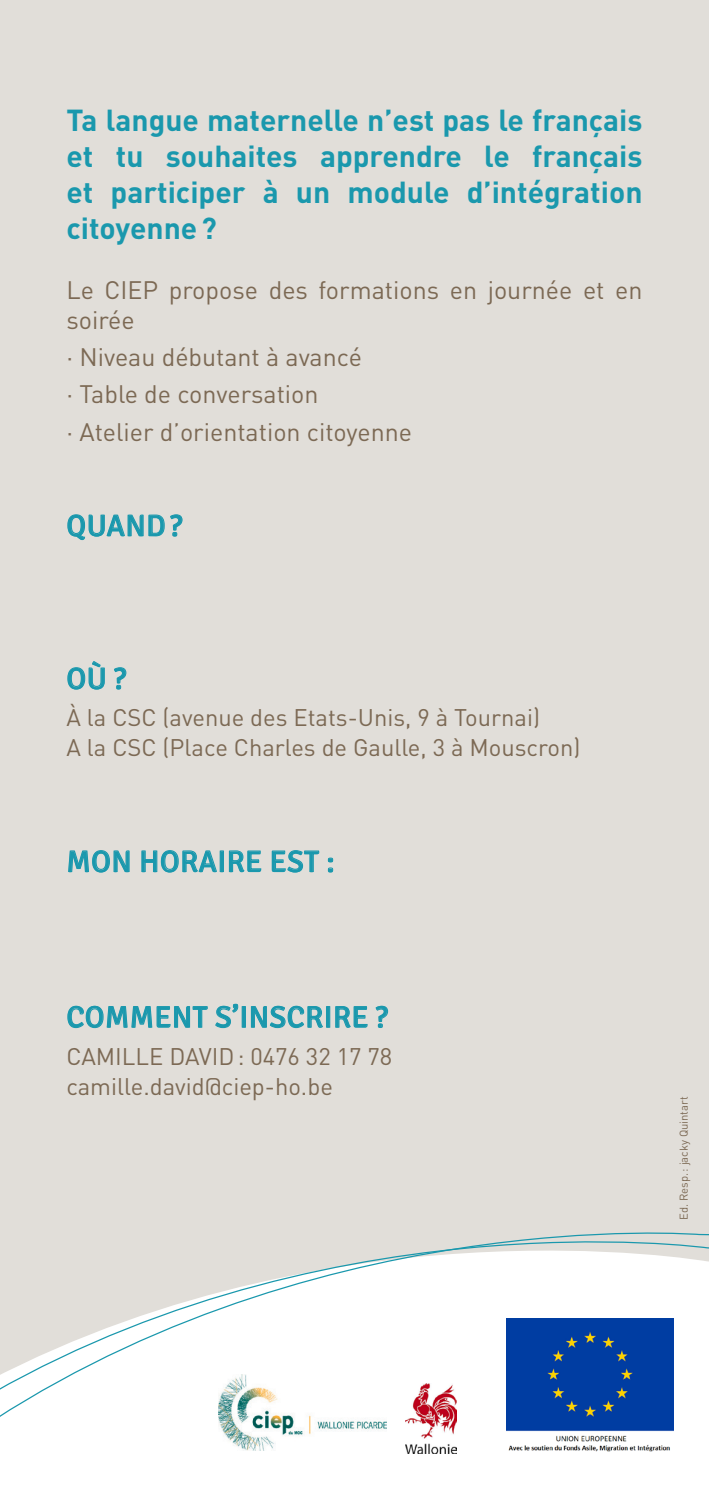
<style>
.page{position:relative;width:709px;height:1489px;background:#fff}
.page>*{position:absolute;margin:0;border:0;box-sizing:border-box;transform-origin:0 0}
.t1{font:700 30px/36px "DIN";color:#1a98ad;text-align:justify}
.t2{font:30px "Signika";letter-spacing:.015em;color:#1a98ad}
.t3{font:25px/30px "DIN";color:#7c6954}
.t4{font:23.75px "DIN";color:#7c6954}
.t5{font:11.25px "DIN";color:#7c6954}
</style>
<div class="page">
<div style="left:0;top:0;width:709px;height:1223px;background:#e1ded9"></div>
<img style="left:406px;top:1443px;width:50px;height:10px">
<svg style="left:67px;top:514px;width:116px;height:27px"></svg>
<svg style="left:67px;top:661px;width:38px;height:29px"></svg>
<svg style="left:114px;top:667px;width:13px;height:23px"></svg>
<svg style="left:68px;top:850px;width:62px;height:23px"></svg>
<svg style="left:141px;top:850px;width:121px;height:23px"></svg>
<svg style="left:271px;top:850px;width:49px;height:23px"></svg>
<svg style="left:327px;top:857px;width:7px;height:16px"></svg>
<svg style="left:67px;top:1005px;width:141px;height:23px"></svg>
<svg style="left:215px;top:1003px;width:153px;height:25px"></svg>
<svg style="left:375px;top:1005px;width:14px;height:23px"></svg>
<svg style="left:0;top:1223px;width:709px;height:191px"></svg>
<img style="left:218px;top:1374px;width:168px;height:76px">
<img style="left:506px;top:1318px;width:167px;height:134px">
<p class="t1" style="left:66px;top:101px;width:577px">Ta langue maternelle n’est pas le français et tu souhaites apprendre le français et participer à un module d’intégration citoyenne?</p>
<p class="t3" style="left:66px;top:275px;width:577px">Le CIEP propose des formations en journée et en soirée</p>
<p class="t3" style="left:66px;top:342px;width:297px">· Niveau débutant à avancé</p>
<p class="t3" style="left:66px;top:379px;width:254px">· Table de conversation</p>
<p class="t3" style="left:66px;top:416px;width:347px">· Atelier d’orientation citoyenne</p>
<p class="t2" style="left:66px;top:508px;width:117px">QUAND?</p>
<p class="t2" style="left:66px;top:661px;width:61px">OÙ ?</p>
<p class="t4" style="left:66px;top:702px;width:475px">À la CSC (avenue des Etats-Unis, 9 à Tournai)</p>
<p class="t4" style="left:66px;top:732px;width:515px">A la CSC (Place Charles de Gaulle, 3 à Mouscron)</p>
<p class="t2" style="left:66px;top:844px;width:269px">MON HORAIRE EST :</p>
<p class="t2" style="left:66px;top:1000px;width:323px">COMMENT S’INSCRIRE ?</p>
<p class="t4" style="left:66px;top:1041px;width:327px">CAMILLE DAVID: 0476 32 17 78</p>
<p class="t4" style="left:66px;top:1071px;width:268px">camille.david@ciep-ho.be</p>
<p class="t5" style="left:676px;top:1219px;width:125px;rotate:-90deg">Ed. Resp.: jacky Quintart</p>
</div>
